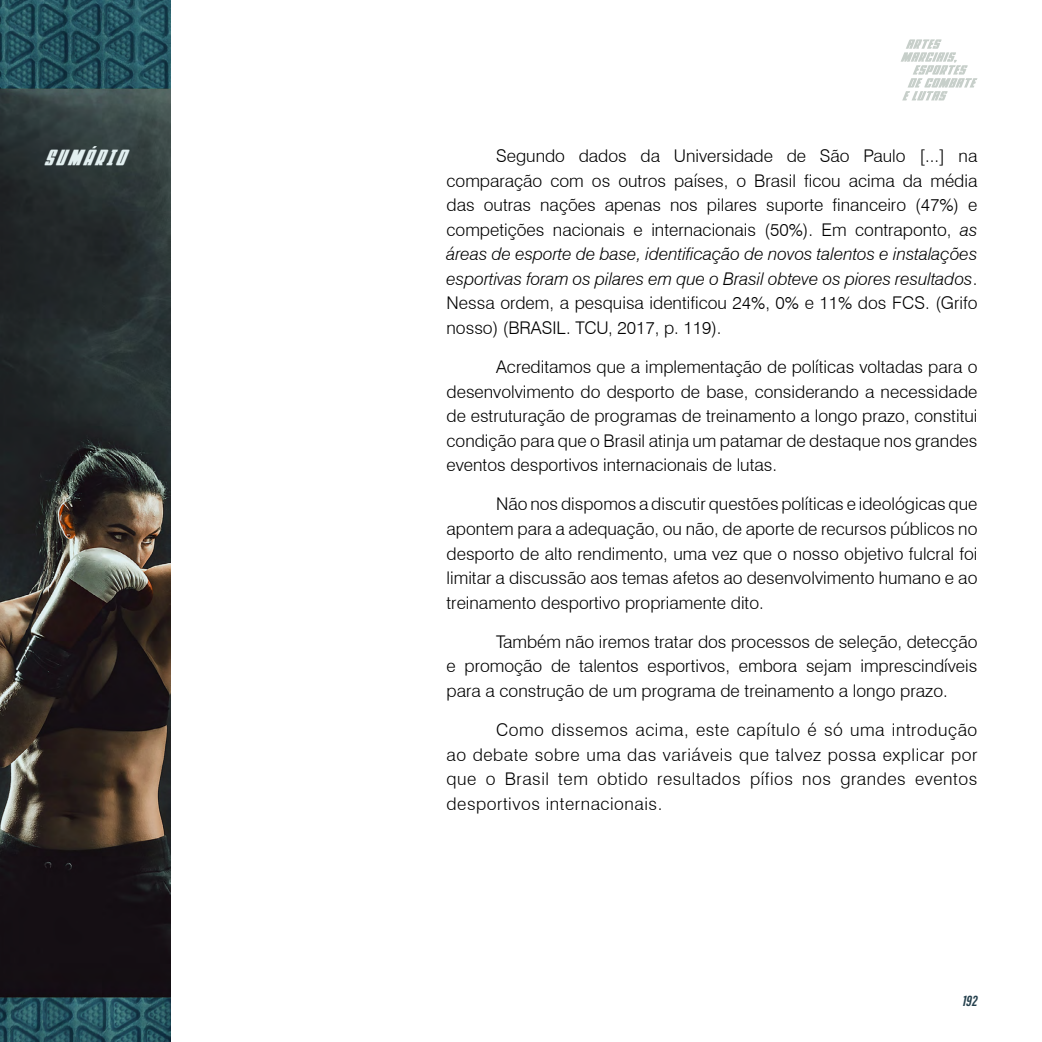
<style>
.page{position:relative;width:1042px;height:1042px;background:#fff}
.page>*{position:absolute;margin:0;border:0;box-sizing:border-box;transform-origin:0 0}
.t1{font:300 17.5px/24.5px "Swiss 721 BT";color:#000;text-align:justify}
.t2{font:italic condensed 17.5px "Power Lord";letter-spacing:.15em;color:#e2eff0}
.t3{font:italic 700 15.75px "Acumin Pro Extra Cond";color:#26414e}
.s1{font-style:italic}
</style>
<div class="page">
<img style="left:0;top:0;width:171px;height:1042px">
<svg style="left:901px;top:39px;width:76px;height:61px"></svg>
<p class="t2" style="left:45px;top:146px;width:82px">SUMÁRIO</p>
<p class="t1" style="left:446px;top:144px;width:532px;text-indent:50px">Segundo dados da Universidade de São Paulo [...] na comparação com os outros países, o Brasil ficou acima da média das outras nações apenas nos pilares suporte financeiro (47%) e competições nacionais e internacionais (50%). Em contraponto, <span class="s1">as áreas de esporte de base, identificação de novos talentos e instalações esportivas foram os pilares em que o Brasil obteve os piores resultados</span>.<br>Nessa ordem, a pesquisa identificou 24%, 0% e 11% dos FCS. (Grifo nosso) (BRASIL. TCU, 2017, p. 119).</p>
<p class="t1" style="left:446px;top:354px;width:532px;text-indent:50px">Acreditamos que a implementação de políticas voltadas para o desenvolvimento do desporto de base, considerando a necessidade de estruturação de programas de treinamento a longo prazo, constitui condição para que o Brasil atinja um patamar de destaque nos grandes eventos desportivos internacionais de lutas.</p>
<p class="t1" style="left:446px;top:492px;width:532px;text-indent:50px">Não nos dispomos a discutir questões políticas e ideológicas que apontem para a adequação, ou não, de aporte de recursos públicos no desporto de alto rendimento, uma vez que o nosso objetivo fulcral foi limitar a discussão aos temas afetos ao desenvolvimento humano e ao treinamento desportivo propriamente dito.</p>
<p class="t1" style="left:446px;top:629px;width:532px;text-indent:50px">Também não iremos tratar dos processos de seleção, detecção e promoção de talentos esportivos, embora sejam imprescindíveis para a construção de um programa de treinamento a longo prazo.</p>
<p class="t1" style="left:446px;top:718px;width:532px;text-indent:50px">Como dissemos acima, este capítulo é só uma introdução ao debate sobre uma das variáveis que talvez possa explicar por que o Brasil tem obtido resultados pífios nos grandes eventos desportivos internacionais.</p>
<p class="t3" style="left:963px;top:991px;width:16px">192</p>
</div>
